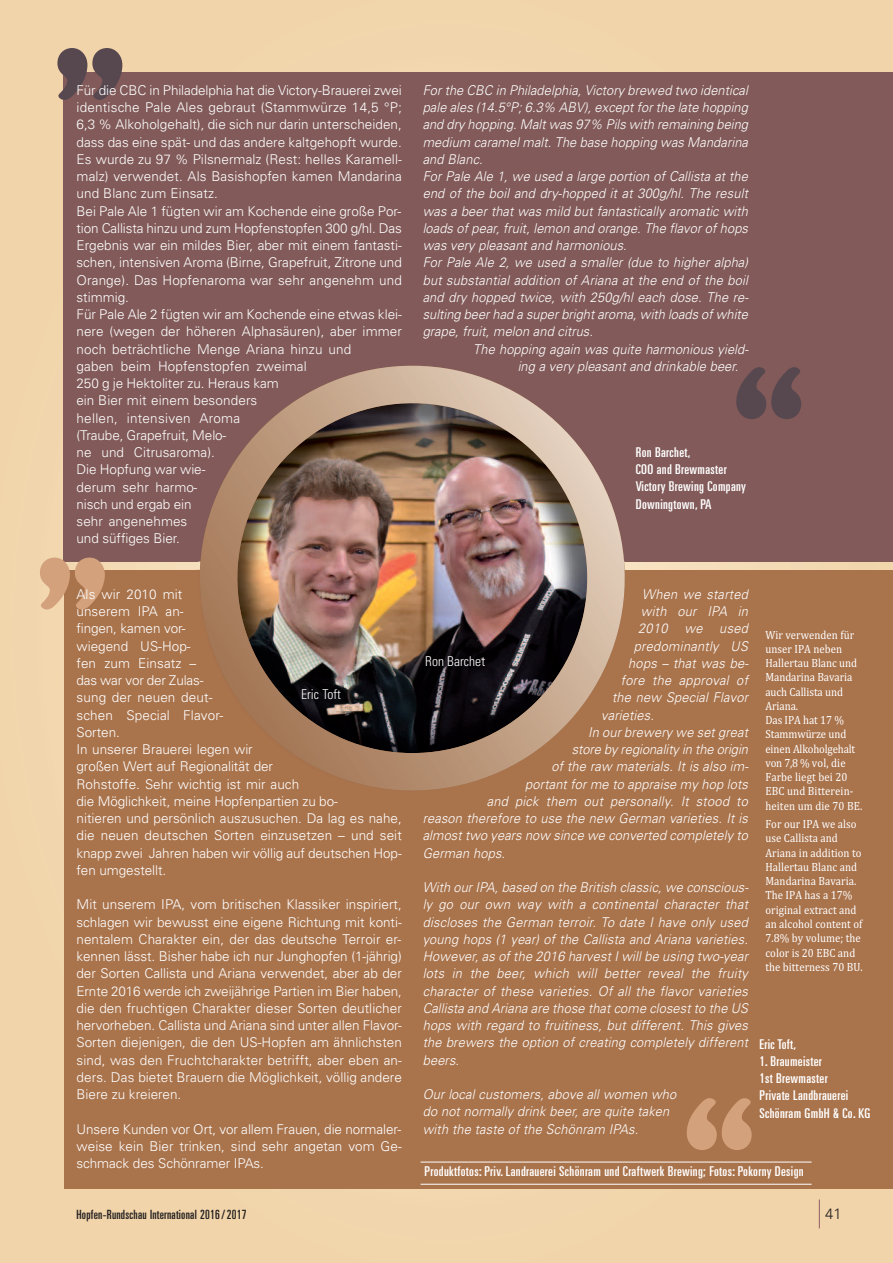
<style>
.page{position:relative;width:893px;height:1263px;background:#f1d4a9}
.page>*{position:absolute;margin:0;border:0;box-sizing:border-box;transform-origin:0 0}
.t1{font:900 135px "Cooper";color:#d3a27c}
.t2{font:900 135px "Cooper";color:#574850}
.t3{font:300 15px "Univers";color:#231f20}
.t4{font:300 13.5px/17.2px "Univers";color:#fff}
.t5{font:italic 300 13.5px/17.2px "Univers";letter-spacing:.01em;color:#fff;scale:.95 1}
.t6{font:ultra-condensed 13.5px/17.2px "Univers";letter-spacing:.025em;color:#fff;scale:1.07 1}
.t7{font:300 condensed 13.5px "Univers";letter-spacing:.005em;color:#fff}
.t8{font:ultra-condensed 12.75px "Univers";letter-spacing:.02em;color:#231f20}
.t9{font:12px/14.2px "Cambria";letter-spacing:.005em;color:#fff;scale:.9 1}
</style>
<div class="page">
<div style="left:64px;top:72px;width:829px;height:489px;background:#815a59"></div>
<div style="left:64px;top:570px;width:829px;height:618px;background:#a9734c"></div>
<svg style="left:819px;top:1199px;width:1px;height:29px"></svg>
<img style="left:193px;top:365px;width:439px;height:426px">
<hr style="left:421px;top:1162px;width:391px;height:1px;background:#fff">
<hr style="left:421px;top:1184px;width:391px;height:1px;background:#fff">
<h1 class="t2" style="left:53px;top:-49px;width:77px">„</h1>
<p class="t4" style="left:77px;top:83px;width:327px">Für die CBC in Philadelphia hat die Victory-Brauerei zwei identische Pale Ales gebraut (Stammwürze 14,5 °P; 6,3 % Alkoholgehalt), die sich nur darin unterscheiden, dass das eine spät- und das andere kaltgehopft wurde.<br>Es wurde zu 97 % Pilsnermalz (Rest: helles Karamell&shy;malz) verwendet. Als Basishopfen kamen Mandarina und Blanc zum Einsatz.<br>Bei Pale Ale 1 fügten wir am Kochende eine große Por&shy;tion Callista hinzu und zum Hopfenstopfen 300 g/hl. Das Ergebnis war ein mildes Bier, aber mit einem fantasti&shy;schen, intensiven Aroma (Birne, Grapefruit, Zitrone und Orange). Das Hopfenaroma war sehr angenehm und stimmig.<br>Für Pale Ale 2 fügten wir am Kochende eine etwas klei&shy;nere (wegen der höheren Alphasäuren), aber immer noch beträchtliche Menge Ariana hinzu und<br>gaben beim Hopfenstopfen zweimal<br>250 g je Hektoliter zu. Heraus kam<br>ein Bier mit einem besonders<br>hellen, intensiven Aroma<br>(Traube, Grapefruit, Melo-<br>ne und Citrusaroma).<br>Die Hopfung war wie-<br>derum sehr harmo-<br>nisch und ergab ein<br>sehr angenehmes<br>und süffiges Bier.</p>
<p class="t5" style="left:423px;top:83px;width:345px">For the CBC in Philadelphia, Victory brewed two identical pale ales (14.5°P; 6.3% ABV), except for the late hopping and dry hopping. Malt was 97% Pils with remaining being medium caramel malt. The base hopping was Mandarina and Blanc.<br>For Pale Ale 1, we used a large portion of Callista at the end of the boil and dry-hopped it at 300g/hl. The result was a beer that was mild but fantastically aromatic with loads of pear, fruit, lemon and orange. The flavor of hops was very pleasant and harmonious.<br>For Pale Ale 2, we used a smaller (due to higher alpha) but substantial addition of Ariana at the end of the boil and dry hopped twice, with 250g/hl each dose. The re&shy;sulting beer had a super bright aroma, with loads of white grape, fruit, melon and citrus.</p>
<p class="t5" style="left:518px;top:341px;width:245px;text-indent:-44px">The hopping again was quite harmonious yield&shy;ing a very pleasant and drinkable beer.</p>
<h1 class="t2" style="left:731px;top:333px;width:77px">“</h1>
<p class="t6" style="left:636px;top:445px;width:105px">Ron Barchet,<br>COO and Brewmaster<br>Victory Brewing Company<br>Downingtown, PA</p>
<h1 class="t1" style="left:35px;top:460px;width:77px">„</h1>
<p class="t4" style="left:77px;top:586px;width:327px">Als wir 2010 mit<br>unserem IPA an-<br>fingen, kamen vor-<br>wiegend US-Hop-<br>fen zum Einsatz –<br>das war vor der Zulas-<br>sung der neuen deut-<br>schen Special Flavor-<br>Sorten.<br>In unserer Brauerei legen wir<br>großen Wert auf Regionalität der<br>Rohstoffe. Sehr wichtig ist mir auch<br>die Möglichkeit, meine Hopfenpartien zu bo-<br>nitieren und persönlich auszusuchen. Da lag es nahe, die neuen deutschen Sorten einzusetzen – und seit knapp zwei Jahren haben wir völlig auf deutschen Hop&shy;fen umgestellt.</p>
<p class="t4" style="left:77px;top:897px;width:327px;text-align:justify">Mit unserem IPA, vom britischen Klassiker inspiriert, schlagen wir bewusst eine eigene Richtung mit konti&shy;nentalem Charakter ein, der das deutsche Terroir er&shy;kennen lässt. Bisher habe ich nur Junghopfen (1-jährig) der Sorten Callista und Ariana verwendet, aber ab der Ernte 2016 werde ich zweijährige Partien im Bier haben, die den fruchtigen Charakter dieser Sorten deutlicher hervorheben. Callista und Ariana sind unter allen Flavor-Sorten diejenigen, die den US-Hopfen am ähnlichsten sind, was den Fruchtcharakter betrifft, aber eben an&shy;ders. Das bietet Brauern die Möglichkeit, völlig andere Biere zu kreieren.</p>
<p class="t4" style="left:77px;top:1121px;width:327px;text-align:justify">Unsere Kunden vor Ort, vor allem Frauen, die normaler&shy;weise kein Bier trinken, sind sehr angetan vom Ge&shy;schmack des Schönramer IPAs.</p>
<p class="t7" style="left:301px;top:689px;width:42px">Eric Toft</p>
<p class="t5" style="left:642px;top:586px;width:113px">When we started</p>
<p class="t5" style="left:641px;top:604px;width:114px">with our IPA in</p>
<p class="t5" style="left:638px;top:621px;width:117px">2010 we used</p>
<p class="t5" style="left:634px;top:638px;width:122px">predominantly US</p>
<p class="t5" style="left:628px;top:655px;width:128px">hops – that was be-</p>
<p class="t5" style="left:621px;top:673px;width:135px">fore the approval of</p>
<p class="t5" style="left:612px;top:690px;width:145px">the new Special Flavor</p>
<p class="t5" style="left:601px;top:707px;width:57px">varieties.</p>
<p class="t5" style="left:588px;top:724px;width:170px">In our brewery we set great</p>
<p class="t5" style="left:572px;top:742px;width:187px">store by regionality in the origin</p>
<p class="t5" style="left:551px;top:759px;width:209px">of the raw materials. It is also im-</p>
<p class="t5" style="left:525px;top:776px;width:236px">portant for me to appraise my hop lots</p>
<p class="t5" style="left:487px;top:793px;width:277px">and pick them out personally. It stood to</p>
<p class="t5" style="left:423px;top:811px;width:344px">reason therefore to use the new German varieties. It is</p>
<p class="t5" style="left:423px;top:828px;width:344px">almost two years now since we converted completely to</p>
<p class="t5" style="left:423px;top:845px;width:88px">German hops.</p>
<p class="t5" style="left:423px;top:880px;width:345px;text-align:justify">With our IPA, based on the British classic, we conscious&shy;ly go our own way with a continental character that discloses the German terroir. To date I have only used young hops (1 year) of the Callista and Ariana varieties.<br>However, as of the 2016 harvest I will be using two-year lots in the beer, which will better reveal the fruity character of these varieties. Of all the flavor varieties Callista and Ariana are those that come closest to the US hops with regard to fruitiness, but different. This gives the brewers the option of creating completely different beers.</p>
<p class="t5" style="left:423px;top:1087px;width:268px">Our local customers, above all women who do not normally drink beer, are quite taken with the taste of the Schönram IPAs.</p>
<p class="t7" style="left:425px;top:656px;width:61px">Ron Barchet</p>
<h1 class="t1" style="left:681px;top:1064px;width:77px">“</h1>
<p class="t9" style="left:765px;top:627px;width:109px">Wir verwenden für unser IPA neben<br>Hallertau Blanc und<br>Mandarina Bavaria auch Callista und<br>Ariana.<br>Das IPA hat 17 %<br>Stammwürze und einen Alkoholgehalt von 7,8 % vol, die<br>Farbe liegt bei 20<br>EBC und Bitterein&shy;heiten um die 70 BE.</p>
<p class="t9" style="left:765px;top:817px;width:110px">For our IPA we also use Callista and<br>Ariana in addition to<br>Hallertau Blanc and<br>Mandarina Bavaria.<br>The IPA has a 17% original extract and an alcohol content of<br>7.8% by volume; the color is 20 EBC and the bitterness 70 BU.</p>
<p class="t6" style="left:759px;top:1036px;width:36px">Eric Toft,</p>
<p class="t6" style="left:759px;top:1054px;width:105px">1. Braumeister<br>1st Brewmaster<br>Private Landbrauerei<br>Schönram GmbH &amp; Co. KG</p>
<p class="t6" style="left:425px;top:1164px;width:356px">Produktfotos: Priv. Landrauerei Schönram und Craftwerk Brewing; Fotos: Pokorny Design</p>
<p class="t8" style="left:77px;top:1209px;width:171px">Hopfen-Rundschau International 2016/2017</p>
<p class="t3" style="left:825px;top:1208px;width:18px">41</p>
</div>
